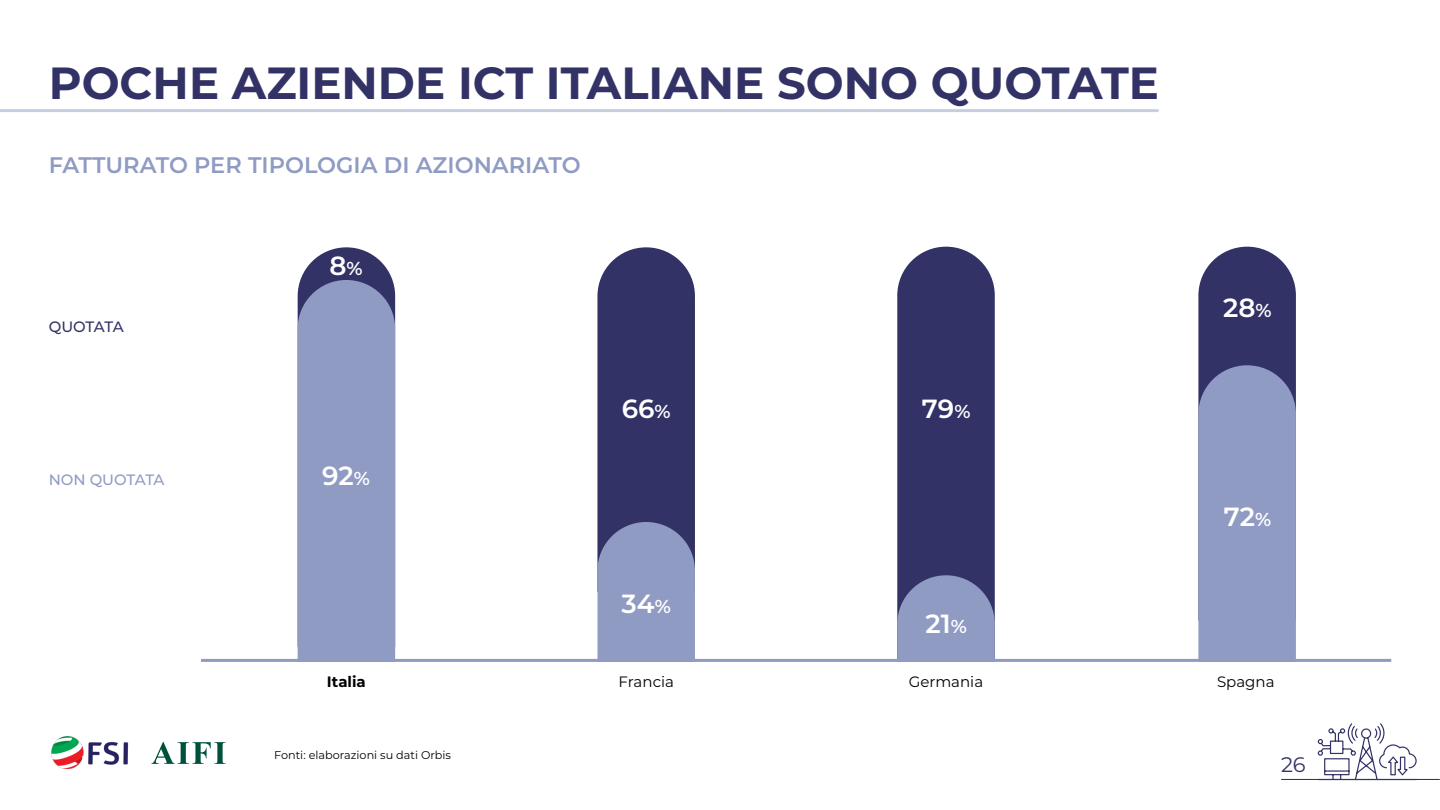
<style>
.page{position:relative;width:1440px;height:810px;background:#fff}
.page>*{position:absolute;margin:0;border:0;box-sizing:border-box;transform-origin:0 0}
.t1{font:700 45px "Montserrat";color:#323266}
.t2{font:600 26.25px "Montserrat";color:#fff}
.t3{font:600 22.5px "Montserrat";color:#909bc4}
.t4{font:21px "Montserrat";color:#323266}
.t5{font:15px "Montserrat";color:#000}
.t6{font:500 15px "Montserrat";letter-spacing:-.005em;color:#909bc4}
.t7{font:500 15px "Montserrat";letter-spacing:-.02em;color:#323266}
.t8{font:700 15px "Montserrat";color:#000}
.t9{font:11.25px "Montserrat";color:#000}
.s1{font-size:18.75px}
</style>
<div class="page">
<hr style="left:1282px;top:779px;width:157px;height:1px;background:#323266">
<svg style="left:1317px;top:723px;width:101px;height:58px"></svg>
<img style="left:51px;top:737px;width:78px;height:31px">
<svg style="left:152px;top:742px;width:74px;height:22px"></svg>
<hr style="left:201px;top:659px;width:1190px;height:3px;background:#909bc4">
<svg style="left:298px;top:247px;width:97px;height:412px;background:#8b95be"></svg>
<svg style="left:597px;top:247px;width:98px;height:412px;background:#555987"></svg>
<svg style="left:897px;top:247px;width:98px;height:412px;background:#484a7b"></svg>
<svg style="left:1198px;top:247px;width:98px;height:412px;background:#787faa"></svg>
<hr style="left:0;top:109px;width:1158px;height:3px;background:#909bc4">
<p class="t1" style="left:49px;top:51px;width:1112px">POCHE AZIENDE ICT ITALIANE SONO QUOTATE</p>
<p class="t3" style="left:49px;top:149px;width:533px">FATTURATO PER TIPOLOGIA DI AZIONARIATO</p>
<p class="t7" style="left:49px;top:316px;width:76px">QUOTATA</p>
<p class="t6" style="left:49px;top:469px;width:117px">NON QUOTATA</p>
<p class="t2" style="left:329px;top:247px;width:35px">8<span class="s1">%</span></p>
<p class="t2" style="left:1223px;top:289px;width:50px">28<span class="s1">%</span></p>
<p class="t2" style="left:322px;top:457px;width:49px">92<span class="s1">%</span></p>
<p class="t2" style="left:622px;top:390px;width:51px">66<span class="s1">%</span></p>
<p class="t2" style="left:922px;top:390px;width:50px">79<span class="s1">%</span></p>
<p class="t2" style="left:1224px;top:498px;width:49px">72<span class="s1">%</span></p>
<p class="t2" style="left:622px;top:585px;width:51px">34<span class="s1">%</span></p>
<p class="t2" style="left:926px;top:605px;width:43px">21<span class="s1">%</span></p>
<p class="t8" style="left:327px;top:671px;width:40px">Italia</p>
<p class="t5" style="left:618px;top:671px;width:57px">Francia</p>
<p class="t5" style="left:909px;top:671px;width:76px">Germania</p>
<p class="t5" style="left:1217px;top:671px;width:59px">Spagna</p>
<p class="t9" style="left:274px;top:747px;width:178px">Fonti: elaborazioni su dati Orbis</p>
<p class="t4" style="left:1281px;top:750px;width:26px">26</p>
</div>
